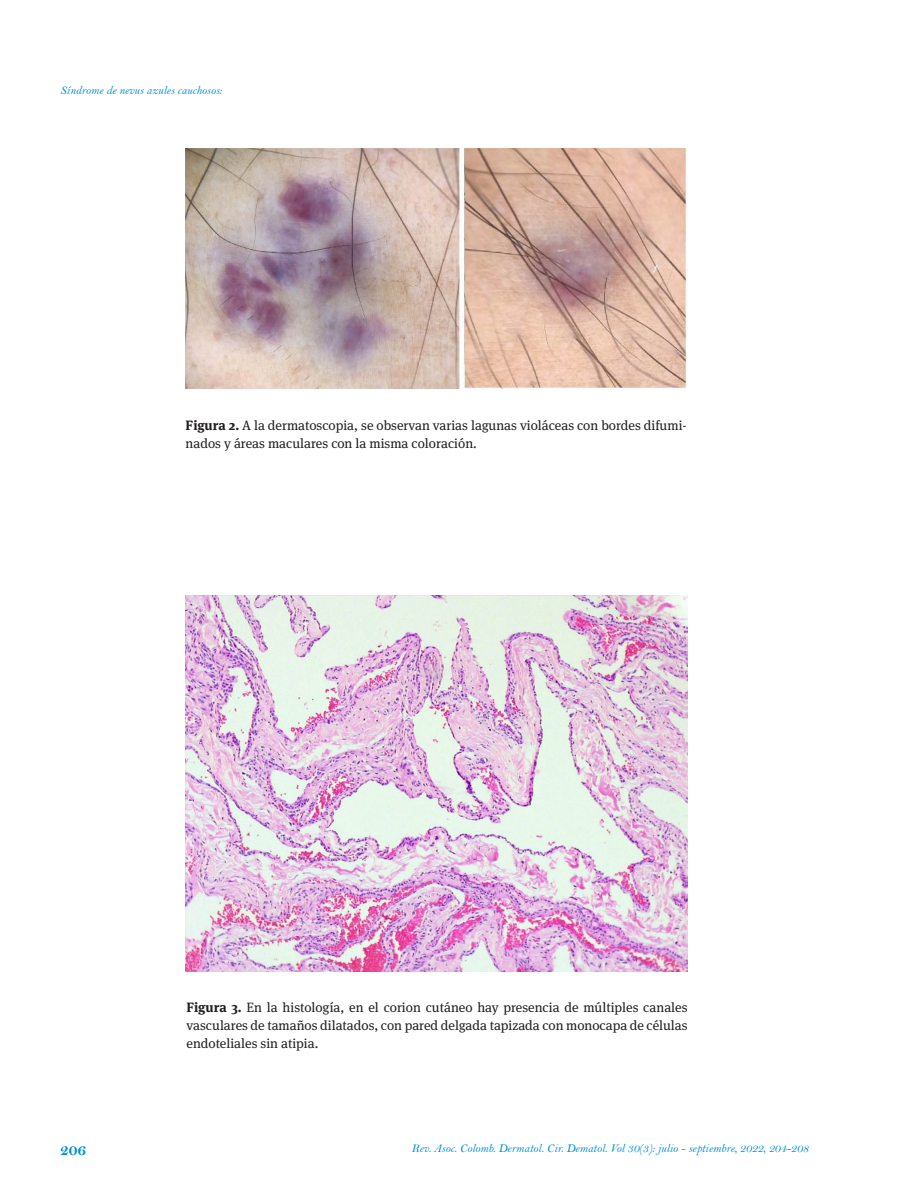
<style>
.page{position:relative;width:915px;height:1191px;background:#fff}
.page>*{position:absolute;margin:0;border:0;box-sizing:border-box;transform-origin:0 0}
.t1{font:16.5px "Bell MT Bold";color:#008fd5}
.caja_texto{font:13.5px/18px "Meta Serif OT";color:#231f20}
.marcacion{font:12px "Bell MT Italic";color:#008fd5}
.s1{font-weight:700}
</style>
<div class="page">
<img style="left:185px;top:149px;width:501px;height:239px">
<img style="left:185px;top:595px;width:502px;height:377px">
<p class="marcacion" style="left:60px;top:83px;width:163px">Síndrome de nevus azules cauchosos:</p>
<p class="caja_texto" style="left:185px;top:417px;width:502px"><span class="s1">Figura 2.</span> A la dermatoscopia, se observan varias lagunas violáceas con bordes difumi&shy;nados y áreas maculares con la misma coloración.</p>
<p class="caja_texto" style="left:186px;top:998px;width:502px;text-align:justify"><span class="s1">Figura 3.</span> En la histología, en el corion cutáneo hay presencia de múltiples canales vasculares de tamaños dilatados, con pared delgada tapizada con monocapa de células endoteliales sin atipia.</p>
<p class="t1" style="left:60px;top:1140px;width:28px">206</p>
<p class="marcacion" style="left:411px;top:1141px;width:398px">Rev. Asoc. Colomb. Dermatol. Cir. Dematol. Vol 30(3): julio - septiembre, 2022, 204-208</p>
</div>
